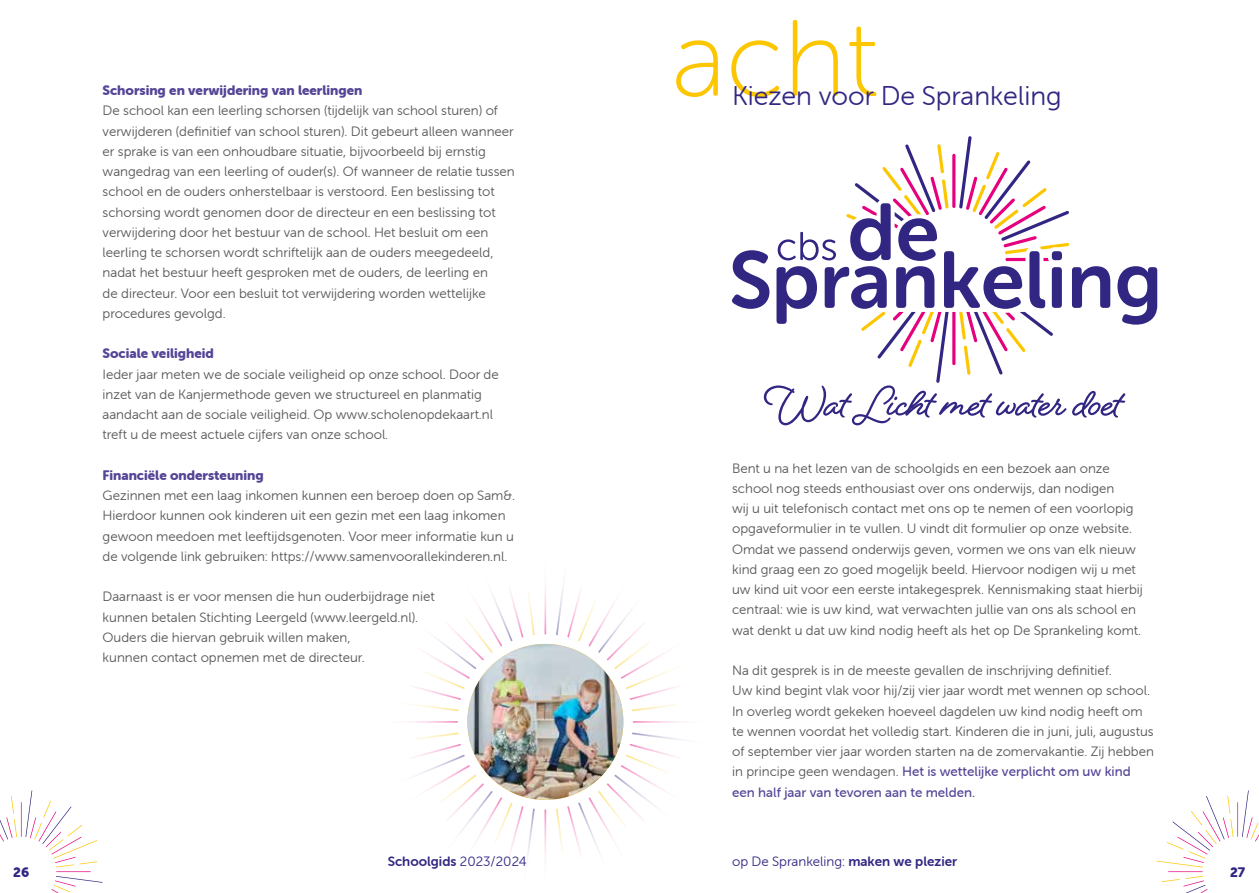
<style>
.page{position:relative;width:1259px;height:893px;background:#fff}
.page>*{position:absolute;margin:0;border:0;box-sizing:border-box;transform-origin:0 0}
.t1{font:108px "Museo Sans Rounded 100";color:#fcc600}
.t2{font:27px "Museo Sans Rounded 300";color:#312783}
.t3{font:13.5px/20.2px "Museo Sans Rounded 300";color:#575756}
.t4{font:13.5px/20.2px "Museo Sans Rounded 500";color:#554596}
.t5{font:13.5px "Museo Sans Rounded 900";color:#554596}
.t6{font:13.5px "Museo Sans Rounded 300";color:#312783}
.t7{font:13.5px "Museo Sans Rounded 700";color:#312783}
.t8{font:13.5px "Museo Sans Rounded 900";color:#312783}
.s1{font-family:"Museo Sans Rounded 300";color:#575756}
.s2{color:#575756}
.s3{font-family:"Museo Sans Rounded 300"}
.s4{font-family:"Museo Sans Rounded 700"}
</style>
<div class="page">
<svg style="left:544px;top:809px;width:2px;height:54px"></svg>
<svg style="left:556px;top:733px;width:126px;height:124px"></svg>
<hr style="left:633px;top:721px;width:86px;height:2px;background:#e6007d">
<svg style="left:556px;top:585px;width:123px;height:126px"></svg>
<hr style="left:544px;top:548px;width:2px;height:86px;background:#e6007d">
<svg style="left:407px;top:587px;width:128px;height:124px"></svg>
<hr style="left:371px;top:721px;width:87px;height:2px;background:#e6007d">
<svg style="left:411px;top:733px;width:124px;height:127px"></svg>
<img style="left:467px;top:644px;width:156px;height:156px;border-radius:77px">
<svg style="left:732px;top:136px;width:425px;height:289px"></svg>
<svg style="left:56px;top:876px;width:47px;height:7px"></svg>
<svg style="left:51px;top:880px;width:35px;height:13px"></svg>
<svg style="left:0;top:790px;width:97px;height:82px"></svg>
<svg style="left:1156px;top:790px;width:103px;height:103px"></svg>
<p class="t5" style="left:103px;top:83px;width:261px">Schorsing en verwijdering van leerlingen</p>
<p class="t3" style="left:103px;top:101px;width:414px">De school kan een leerling schorsen (tijdelijk van school sturen) of verwijderen (definitief van school sturen). Dit gebeurt alleen wanneer er sprake is van een onhoudbare situatie, bijvoorbeeld bij ernstig wangedrag van een leerling of ouder(s). Of wanneer de relatie tussen school en de ouders onherstelbaar is verstoord. Een beslissing tot schorsing wordt genomen door de directeur en een beslissing tot verwijdering door het bestuur van de school. Het besluit om een leerling te schorsen wordt schriftelijk aan de ouders meegedeeld, nadat het bestuur heeft gesproken met de ouders, de leerling en<br>de directeur. Voor een besluit tot verwijdering worden wettelijke procedures gevolgd.</p>
<p class="t5" style="left:103px;top:346px;width:113px">Sociale veiligheid</p>
<p class="t3" style="left:103px;top:364px;width:398px">Ieder jaar meten we de sociale veiligheid op onze school. Door de inzet van de Kanjermethode geven we structureel en planmatig aandacht aan de sociale veiligheid. Op www.scholenopdekaart.nl treft u de meest actuele cijfers van onze school.</p>
<p class="t5" style="left:103px;top:468px;width:162px">Financiële ondersteuning</p>
<p class="t3" style="left:103px;top:486px;width:414px">Gezinnen met een laag inkomen kunnen een beroep doen op Sam&amp;.<br>Hierdoor kunnen ook kinderen uit een gezin met een laag inkomen gewoon meedoen met leeftijdsgenoten. Voor meer informatie kun u de volgende link gebruiken: https://www.samenvoorallekinderen.nl.</p>
<p class="t3" style="left:103px;top:587px;width:334px">Daarnaast is er voor mensen die hun ouderbijdrage niet kunnen betalen Stichting Leergeld (www.leergeld.nl).<br>Ouders die hiervan gebruik willen maken,<br>kunnen contact opnemen met de directeur.</p>
<h1 class="t1" style="left:672px;top:1px;width:208px">acht</h1>
<h2 class="t2" style="left:732px;top:81px;width:331px">Kiezen voor De Sprankeling</h2>
<p class="t3" style="left:732px;top:458px;width:412px">Bent u na het lezen van de schoolgids en een bezoek aan onze school nog steeds enthousiast over ons onderwijs, dan nodigen<br>wij u uit telefonisch contact met ons op te nemen of een voorlopig opgaveformulier in te vullen. U vindt dit formulier op onze website.<br>Omdat we passend onderwijs geven, vormen we ons van elk nieuw kind graag een zo goed mogelijk beeld. Hiervoor nodigen wij u met uw kind uit voor een eerste intakegesprek. Kennismaking staat hierbij centraal: wie is uw kind, wat verwachten jullie van ons als school en wat denkt u dat uw kind nodig heeft als het op De Sprankeling komt.</p>
<p class="t3" style="left:732px;top:660px;width:423px">Na dit gesprek is in de meeste gevallen de inschrijving definitief.<br>Uw kind begint vlak voor hij/zij vier jaar wordt met wennen op school.<br>In overleg wordt gekeken hoeveel dagdelen uw kind nodig heeft om te wennen voordat het volledig start. Kinderen die in juni, juli, augustus of september vier jaar worden starten na de zomervakantie. Zij hebben</p>
<p class="t4" style="left:732px;top:762px;width:400px"><span class="s1">in principe geen wendagen.</span> Het is wettelijke verplicht om uw kind een half jaar van tevoren aan te melden<span class="s2">.</span></p>
<p class="t7" style="left:388px;top:853px;width:141px">Schoolgids <span class="s3">2023/2024</span></p>
<p class="t6" style="left:732px;top:854px;width:227px">op De Sprankeling: <span class="s4">maken we plezier</span></p>
<p class="t8" style="left:13px;top:864px;width:18px">26</p>
<p class="t8" style="left:1230px;top:864px;width:17px">27</p>
</div>
